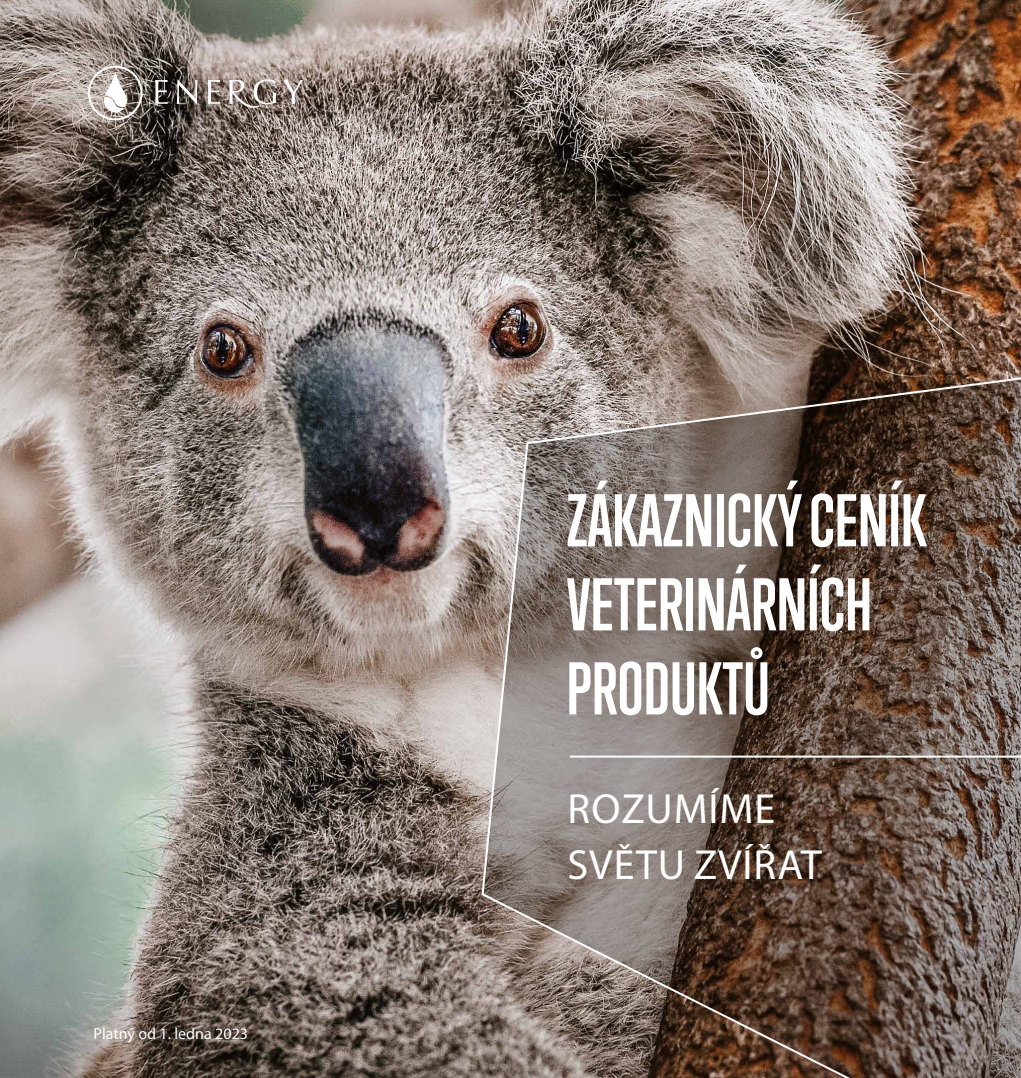
<style>
.page{position:relative;width:1021px;height:1078px;background:#fff}
.page>*{position:absolute;margin:0;border:0;box-sizing:border-box;transform-origin:0 0}
.t1{font:700 68px/84px "Trump Gothic Pro";color:#fff}
.t2{font:42.2px/56.4px "Myriad Pro";letter-spacing:.02em;color:#fff}
.t3{font:16px "Myriad Pro";color:#fff}
</style>
<div class="page">
<img style="left:0;top:0;width:1020px;height:1077px">
<svg style="left:480px;top:374px;width:540px;height:703px"></svg>
<hr style="left:570px;top:755px;width:450px;height:2px;background:#fff">
<svg style="left:88px;top:66px;width:55px;height:54px"></svg>
<svg style="left:155px;top:80px;width:13px;height:24px"></svg>
<svg style="left:177px;top:79px;width:20px;height:25px"></svg>
<svg style="left:208px;top:80px;width:12px;height:24px"></svg>
<svg style="left:283px;top:80px;width:20px;height:24px"></svg>
<svg style="left:229px;top:79px;width:47px;height:29px"></svg>
<p class="t3" style="left:94px;top:1023px;width:156px">Platný od 1. ledna 2023</p>
<p class="t1" style="left:566px;top:478px;width:361px">ZÁKAZNICKÝ CENÍK<br>VETERINÁRNÍCH<br>PRODUKTŮ</p>
<p class="t2" style="left:567px;top:779px;width:256px">ROZUMÍME<br>SVĚTU ZVÍŘAT</p>
</div>
